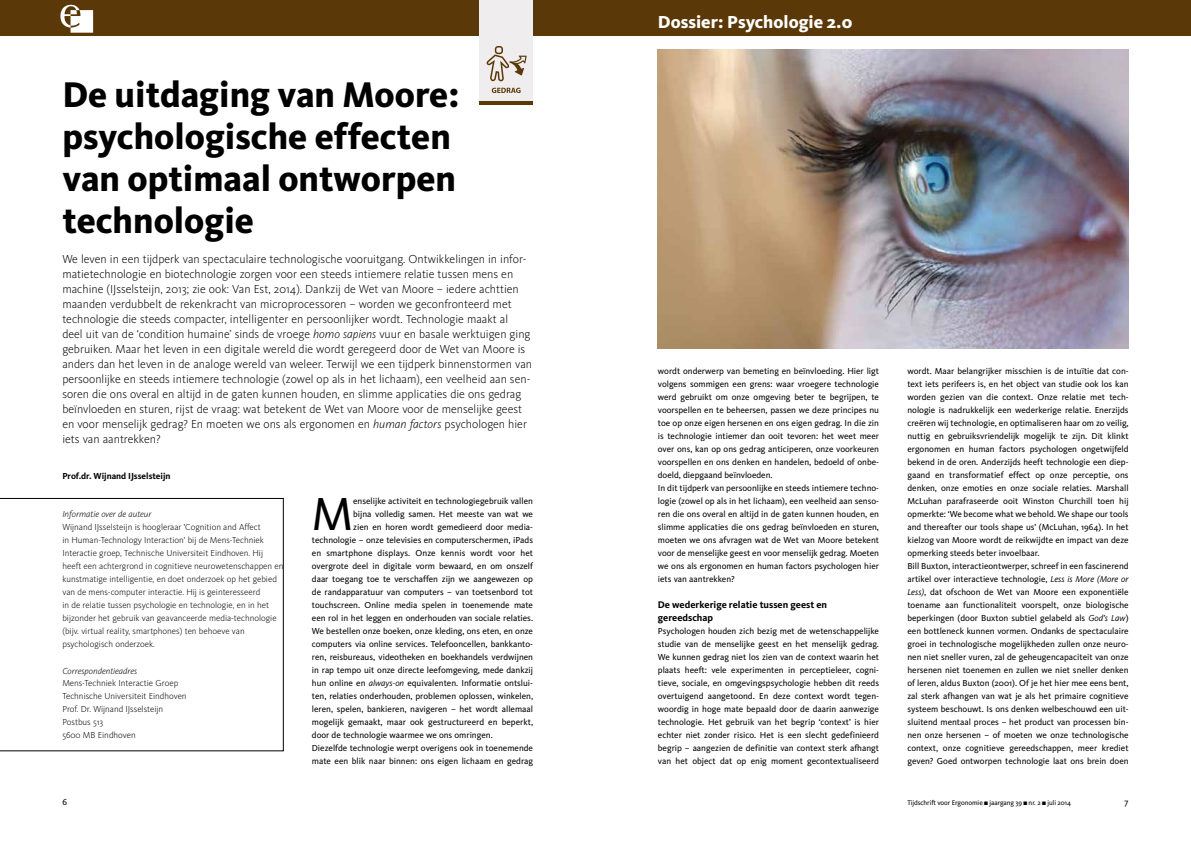
<style>
.page{position:relative;width:1191px;height:842px;background:#fff}
.page>*{position:absolute;margin:0;border:0;box-sizing:border-box;transform-origin:0 0}
.t1{font:48px "Kievit OT";color:#000}
.t2{font:800 37px/42px "Kievit OT";color:#000}
.t3{font:800 18px "Kievit OT";color:#fff}
.t4{font:300 12px/15px "Kievit OT";color:#000}
.t5{font:700 10px/13px "Kievit OT";color:#000}
.t6{font:9px/13px "Kievit OT";color:#000}
.t7{font:300 9px/13px "Kievit OT";color:#000}
.t8{font:italic 300 9px "Kievit OT";color:#000}
.t9{font:700 9px "Kievit OT";color:#000}
.t10{font:7px "Kievit OT";letter-spacing:-.01em;color:#000}
.s1{font-style:italic}
</style>
<div class="page">
<div style="left:595px;top:0;width:596px;height:36px;background:#5b3807"></div>
<div style="left:0;top:0;width:595px;height:36px;background:#5b3807"></div>
<svg style="left:60px;top:5px;width:33px;height:28px"></svg>
<div style="left:479px;top:0;width:54px;height:105px;background:#efeded"></div>
<svg style="left:492px;top:88px;width:28px;height:5px"></svg>
<hr style="left:479px;top:101px;width:54px;height:4px;background:#5b3807">
<svg style="left:486px;top:46px;width:40px;height:35px"></svg>
<svg style="left:0;top:498px;width:283px;height:253px"></svg>
<img style="left:658px;top:49px;width:470px;height:299px">
<h2 class="t2" style="left:62px;top:73px;width:399px">De uitdaging van Moore: psychologische effecten van optimaal ontworpen technologie</h2>
<p class="t4" style="left:62px;top:251px;width:471px">We leven in een tijdperk van spectaculaire technologische vooruitgang. Ontwikkelingen in infor&shy;matietechnologie en biotechnologie zorgen voor een steeds intiemere relatie tussen mens en machine (IJsselsteijn, 2013; zie ook: Van Est, 2014). Dankzij de Wet van Moore – iedere achttien maanden verdubbelt de rekenkracht van microprocessoren – worden we geconfronteerd met technologie die steeds compacter, intelligenter en persoonlijker wordt. Technologie maakt al<br>deel uit van de ‘condition humaine’ sinds de vroege <span class="s1">homo sapiens</span> vuur en basale werktuigen ging gebruiken. Maar het leven in een digitale wereld die wordt geregeerd door de Wet van Moore is anders dan het leven in de analoge wereld van weleer. Terwijl we een tijdperk binnenstormen van persoonlijke en steeds intiemere technologie (zowel op als in het lichaam), een veelheid aan sen&shy;soren die ons overal en altijd in de gaten kunnen houden, en slimme applicaties die ons gedrag beïnvloeden en sturen, rijst de vraag: wat betekent de Wet van Moore voor de menselijke geest en voor menselijk gedrag? En moeten we ons als ergonomen en <span class="s1">human factors</span> psychologen hier iets van aantrekken?</p>
<p class="t9" style="left:62px;top:470px;width:110px">Prof.dr. Wijnand IJsselsteijn</p>
<p class="t8" style="left:62px;top:509px;width:91px">Informatie over de auteur</p>
<p class="t7" style="left:62px;top:520px;width:223px">Wijnand IJsselsteijn is hoogleraar 'Cognition and Affect<br>in Human-Technology Interaction' bij de Mens-Techniek Interactie groep, Technische Universiteit Eindhoven. Hij heeft een achtergrond in cognitieve neurowetenschappen en kunstmatige intelligentie, en doet onderzoek op het gebied van de mens-computer interactie. Hij is geinteresseerd<br>in de relatie tussen psychologie en technologie, en in het bijzonder het gebruik van geavanceerde media-technologie (bijv. virtual reality, smartphones) ten behoeve van psychologisch onderzoek.</p>
<p class="t8" style="left:62px;top:665px;width:76px">Correspondentieadres</p>
<p class="t7" style="left:62px;top:676px;width:126px">Mens-Techniek Interactie Groep<br>Technische Universiteit Eindhoven<br>Prof. Dr. Wijnand IJsselsteijn<br>Postbus 513<br>5600 MB Eindhoven</p>
<h1 class="t1" style="left:312px;top:485px;width:43px">M</h1>
<p class="t6" style="left:353px;top:494px;width:181px">enselijke activiteit en technologiegebruik vallen</p>
<p class="t6" style="left:353px;top:507px;width:181px">bijna volledig samen. Het meeste van wat we</p>
<p class="t6" style="left:353px;top:520px;width:181px">zien en horen wordt gemedieerd door media-</p>
<p class="t6" style="left:312px;top:533px;width:223px">technologie – onze televisies en computerschermen, iPads</p>
<p class="t6" style="left:312px;top:546px;width:223px">en smartphone displays. Onze kennis wordt voor het</p>
<p class="t6" style="left:312px;top:559px;width:223px">overgrote deel in digitale vorm bewaard, en om onszelf</p>
<p class="t6" style="left:312px;top:572px;width:223px">daar toegang toe te verschaffen zijn we aangewezen op</p>
<p class="t6" style="left:312px;top:585px;width:223px">de randapparatuur van computers – van toetsenbord tot</p>
<p class="t6" style="left:312px;top:598px;width:223px">touchscreen. Online media spelen in toenemende mate</p>
<p class="t6" style="left:312px;top:611px;width:223px">een rol in het leggen en onderhouden van sociale relaties.</p>
<p class="t6" style="left:312px;top:624px;width:223px">We bestellen onze boeken, onze kleding, ons eten, en onze</p>
<p class="t6" style="left:312px;top:637px;width:223px">computers via online services. Telefooncellen, bankkanto-</p>
<p class="t6" style="left:312px;top:650px;width:223px">ren, reisbureaus, videotheken en boekhandels verdwijnen</p>
<p class="t6" style="left:312px;top:663px;width:223px">in rap tempo uit onze directe leefomgeving, mede dankzij</p>
<p class="t6" style="left:312px;top:676px;width:223px">hun online en <span class="s1">always-on</span> equivalenten. Informatie ontslui-</p>
<p class="t6" style="left:312px;top:689px;width:223px">ten, relaties onderhouden, problemen oplossen, winkelen,</p>
<p class="t6" style="left:312px;top:702px;width:223px">leren, spelen, bankieren, navigeren – het wordt allemaal</p>
<p class="t6" style="left:312px;top:715px;width:223px">mogelijk gemaakt, maar ook gestructureerd en beperkt,</p>
<p class="t6" style="left:312px;top:728px;width:182px">door de technologie waarmee we ons omringen.</p>
<p class="t6" style="left:312px;top:741px;width:223px">Diezelfde technologie werpt overigens ook in toenemende</p>
<p class="t6" style="left:312px;top:754px;width:223px">mate een blik naar binnen: ons eigen lichaam en gedrag</p>
<h3 class="t3" style="left:658px;top:11px;width:196px">Dossier: Psychologie 2.0</h3>
<p class="t6" style="left:658px;top:364px;width:223px">wordt onderwerp van bemeting en beïnvloeding. Hier ligt volgens sommigen een grens: waar vroegere technologie werd gebruikt om onze omgeving beter te begrijpen, te voorspellen en te beheersen, passen we deze principes nu toe op onze eigen hersenen en ons eigen gedrag. In die zin is technologie intiemer dan ooit tevoren: het weet meer over ons, kan op ons gedrag anticiperen, onze voorkeuren voorspellen en ons denken en handelen, bedoeld of onbe&shy;doeld, diepgaand beïnvloeden.<br>In dit tijdperk van persoonlijke en steeds intiemere techno&shy;logie (zowel op als in het lichaam), een veelheid aan senso&shy;ren die ons overal en altijd in de gaten kunnen houden, en slimme applicaties die ons gedrag beïnvloeden en sturen, moeten we ons afvragen wat de Wet van Moore betekent voor de menselijke geest en voor menselijk gedrag. Moeten we ons als ergonomen en human factors psychologen hier iets van aantrekken?</p>
<p class="t5" style="left:658px;top:598px;width:171px">De wederkerige relatie tussen geest en gereedschap</p>
<p class="t6" style="left:658px;top:624px;width:223px;text-align:justify">Psychologen houden zich bezig met de wetenschappelijke studie van de menselijke geest en het menselijk gedrag.<br>We kunnen gedrag niet los zien van de context waarin het plaats heeft: vele experimenten in perceptieleer, cogni&shy;tieve, sociale, en omgevingspsychologie hebben dit reeds overtuigend aangetoond. En deze context wordt tegen&shy;woordig in hoge mate bepaald door de daarin aanwezige technologie. Het gebruik van het begrip ‘context’ is hier echter niet zonder risico. Het is een slecht gedefinieerd begrip – aangezien de definitie van context sterk afhangt van het object dat op enig moment gecontextualiseerd</p>
<p class="t6" style="left:907px;top:364px;width:223px">wordt. Maar belangrijker misschien is de intuïtie dat con&shy;text iets perifeers is, en het object van studie ook los kan worden gezien van die context. Onze relatie met tech&shy;nologie is nadrukkelijk een wederkerige relatie. Enerzijds creëren wij technologie, en optimaliseren haar om zo veilig, nuttig en gebruiksvriendelijk mogelijk te zijn. Dit klinkt ergonomen en human factors psychologen ongetwijfeld bekend in de oren. Anderzijds heeft technologie een diep&shy;gaand en transformatief effect op onze perceptie, ons denken, onze emoties en onze sociale relaties. Marshall McLuhan parafraseerde ooit Winston Churchill toen hij opmerkte: ‘We become what we behold. We shape our tools and thereafter our tools shape us’ (McLuhan, 1964). In het kielzog van Moore wordt de reikwijdte en impact van deze opmerking steeds beter invoelbaar.<br>Bill Buxton, interactieontwerper, schreef in een fascinerend artikel over interactieve technologie, <span class="s1">Less is More (More or Less)</span>, dat ofschoon de Wet van Moore een exponentiële toename aan functionaliteit voorspelt, onze biologische beperkingen (door Buxton subtiel gelabeld als <span class="s1">God’s Law</span>) een bottleneck kunnen vormen. Ondanks de spectaculaire groei in technologische mogelijkheden zullen onze neuro&shy;nen niet sneller vuren, zal de geheugencapaciteit van onze hersenen niet toenemen en zullen we niet sneller denken of leren, aldus Buxton (2001). Of je het hier mee eens bent, zal sterk afhangen van wat je als het primaire cognitieve systeem beschouwt. Is ons denken welbeschouwd een uit&shy;sluitend mentaal proces – het product van processen bin&shy;nen onze hersenen – of moeten we onze technologische context, onze cognitieve gereedschappen, meer krediet geven? Goed ontworpen technologie laat ons brein doen</p>
<p class="t6" style="left:62px;top:795px;width:6px">6</p>
<p class="t10" style="left:907px;top:798px;width:165px">Tijdschrift voor Ergonomie ■ jaargang 39 ■ nr. 2 ■ juli 2014</p>
<p class="t6" style="left:1124px;top:795px;width:6px">7</p>
</div>
